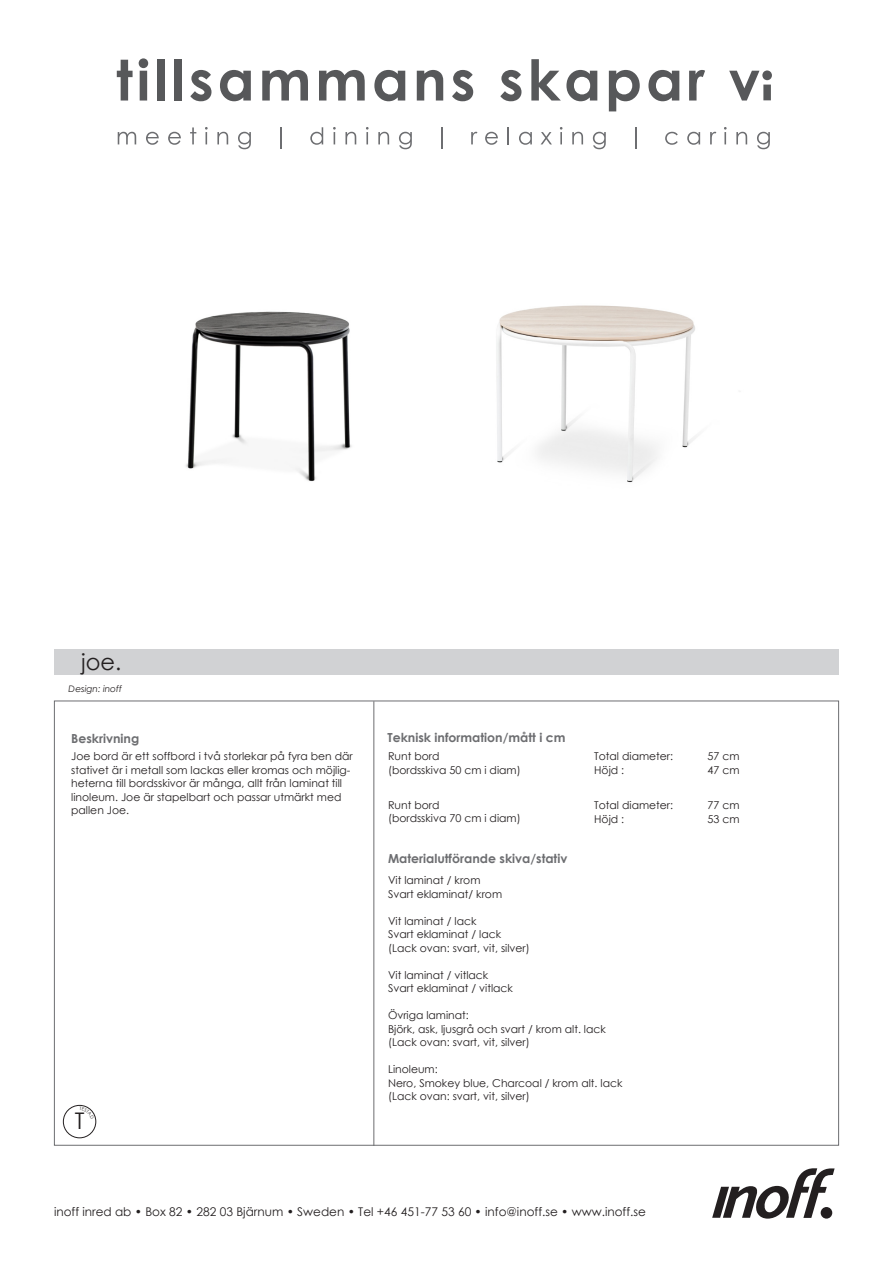
<style>
.page{position:relative;width:893px;height:1263px;background:#fff}
.page>*{position:absolute;margin:0;border:0;box-sizing:border-box;transform-origin:0 0}
.t1{font:22.95px "Century Gothic";color:#231f20}
.t2{font:22.5px "Century Gothic";color:#231f20}
.Tabell_rubrik{font:700 12.45px "Century Gothic";color:#6d6e71}
.t3{font:12px "Century Gothic";color:#231f20}
.t4{font:10.8px/13.5px "Century Gothic";color:#231f20}
.t5{font:italic 9px "Century Gothic";color:#231f20}
</style>
<div class="page">
<div style="left:54px;top:649px;width:785px;height:26px;background:#d1d2d4"></div>
<svg style="left:118px;top:132px;width:18px;height:12px"></svg>
<svg style="left:146px;top:132px;width:13px;height:13px"></svg>
<svg style="left:168px;top:132px;width:13px;height:13px"></svg>
<svg style="left:190px;top:127px;width:6px;height:17px"></svg>
<svg style="left:205px;top:127px;width:3px;height:17px"></svg>
<svg style="left:217px;top:132px;width:11px;height:12px"></svg>
<svg style="left:238px;top:132px;width:13px;height:17px"></svg>
<hr style="left:280px;top:127px;width:2px;height:22px;background:#6d6e71">
<svg style="left:310px;top:127px;width:13px;height:18px"></svg>
<svg style="left:333px;top:127px;width:3px;height:17px"></svg>
<svg style="left:345px;top:132px;width:11px;height:12px"></svg>
<svg style="left:366px;top:127px;width:3px;height:17px"></svg>
<svg style="left:378px;top:132px;width:11px;height:12px"></svg>
<svg style="left:399px;top:132px;width:13px;height:17px"></svg>
<hr style="left:441px;top:127px;width:2px;height:22px;background:#6d6e71">
<svg style="left:471px;top:132px;width:6px;height:12px"></svg>
<svg style="left:485px;top:132px;width:13px;height:13px"></svg>
<svg style="left:508px;top:127px;width:1px;height:17px"></svg>
<svg style="left:519px;top:132px;width:13px;height:13px"></svg>
<svg style="left:541px;top:132px;width:11px;height:12px"></svg>
<svg style="left:560px;top:127px;width:2px;height:17px"></svg>
<svg style="left:572px;top:132px;width:11px;height:12px"></svg>
<svg style="left:593px;top:132px;width:13px;height:17px"></svg>
<svg style="left:635px;top:127px;width:1px;height:22px"></svg>
<svg style="left:665px;top:132px;width:13px;height:13px"></svg>
<svg style="left:687px;top:132px;width:13px;height:13px"></svg>
<svg style="left:710px;top:132px;width:6px;height:12px"></svg>
<svg style="left:724px;top:127px;width:3px;height:17px"></svg>
<svg style="left:736px;top:132px;width:11px;height:12px"></svg>
<svg style="left:757px;top:132px;width:13px;height:17px"></svg>
<svg style="left:117px;top:60px;width:16px;height:41px"></svg>
<svg style="left:139px;top:58px;width:9px;height:43px"></svg>
<div style="left:157px;top:59px;width:8px;height:42px;background:#57585a"></div>
<div style="left:174px;top:59px;width:8px;height:42px;background:#57585a"></div>
<svg style="left:190px;top:70px;width:21px;height:31px"></svg>
<svg style="left:220px;top:70px;width:31px;height:31px"></svg>
<svg style="left:262px;top:70px;width:46px;height:31px"></svg>
<svg style="left:319px;top:70px;width:46px;height:31px"></svg>
<svg style="left:374px;top:70px;width:31px;height:31px"></svg>
<svg style="left:417px;top:70px;width:26px;height:31px"></svg>
<svg style="left:452px;top:70px;width:21px;height:31px"></svg>
<svg style="left:500px;top:70px;width:21px;height:31px"></svg>
<svg style="left:531px;top:59px;width:66px;height:42px"></svg>
<svg style="left:609px;top:70px;width:31px;height:41px"></svg>
<svg style="left:648px;top:70px;width:31px;height:31px"></svg>
<svg style="left:689px;top:70px;width:16px;height:31px"></svg>
<svg style="left:729px;top:70px;width:43px;height:31px"></svg>
<svg style="left:712px;top:1168px;width:123px;height:50px"></svg>
<hr style="left:373px;top:701px;width:1px;height:445px;background:#6d6e71">
<div style="left:63px;top:1105px;width:33px;height:33px;border:1px solid #231f20;border-radius:50%"></div>
<img style="left:186px;top:311px;width:166px;height:171px">
<img style="left:496px;top:305px;width:201px;height:178px">
<svg style="left:84px;top:1107px;width:10px;height:10px"></svg>
<p class="t2" style="left:81px;top:646px;width:42px">joe.</p>
<p class="t5" style="left:69px;top:682px;width:55px">Design: inoff</p>
<p class="Tabell_rubrik" style="left:71px;top:729px;width:70px">Beskrivning</p>
<p class="t4" style="left:71px;top:749px;width:283px">Joe bord är ett soffbord i två storlekar på fyra ben där stativet är i metall som lackas eller kromas och möjlig&shy;heterna till bordsskivor är många, allt från laminat till linoleum. Joe är stapelbart och passar utmärkt med pallen Joe.</p>
<p class="t1" style="left:75px;top:1105px;width:11px">T</p>
<p class="Tabell_rubrik" style="left:387px;top:728px;width:180px">Teknisk information/mått i cm</p>
<p class="t4" style="left:388px;top:749px;width:134px">Runt bord<br>(bordsskiva 50 cm i diam)</p>
<p class="t4" style="left:388px;top:798px;width:53px">Runt bord</p>
<p class="t4" style="left:388px;top:811px;width:134px">(bordsskiva 70 cm i diam)</p>
<p class="t4" style="left:594px;top:749px;width:80px">Total diameter:</p>
<p class="t4" style="left:708px;top:749px;width:34px">57 cm</p>
<p class="t4" style="left:594px;top:763px;width:32px">Höjd :</p>
<p class="t4" style="left:708px;top:763px;width:34px">47 cm</p>
<p class="t4" style="left:594px;top:798px;width:80px">Total diameter:</p>
<p class="t4" style="left:708px;top:798px;width:34px">77 cm</p>
<p class="t4" style="left:594px;top:812px;width:32px">Höjd :</p>
<p class="t4" style="left:708px;top:812px;width:34px">53 cm</p>
<p class="Tabell_rubrik" style="left:388px;top:848px;width:181px">Materialutförande skiva/stativ</p>
<p class="t4" style="left:388px;top:873px;width:94px">Vit laminat / krom</p>
<p class="t4" style="left:388px;top:887px;width:116px">Svart eklaminat/ krom</p>
<p class="t4" style="left:388px;top:914px;width:90px">Vit laminat / lack</p>
<p class="t4" style="left:388px;top:927px;width:115px">Svart eklaminat / lack</p>
<p class="t4" style="left:388px;top:941px;width:143px">(Lack ovan: svart, vit, silver)</p>
<p class="t4" style="left:388px;top:968px;width:102px">Vit laminat / vitlack</p>
<p class="t4" style="left:388px;top:981px;width:126px">Svart eklaminat / vitlack</p>
<p class="t4" style="left:388px;top:1008px;width:82px">Övriga laminat:</p>
<p class="t4" style="left:388px;top:1022px;width:219px">Björk, ask, ljusgrå och svart / krom alt. lack</p>
<p class="t4" style="left:388px;top:1035px;width:143px">(Lack ovan: svart, vit, silver)</p>
<p class="t4" style="left:388px;top:1062px;width:51px">Linoleum:</p>
<p class="t4" style="left:388px;top:1076px;width:236px">Nero, Smokey blue, Charcoal / krom alt. lack</p>
<p class="t4" style="left:388px;top:1089px;width:143px">(Lack ovan: svart, vit, silver)</p>
<p class="t3" style="left:54px;top:1203px;width:593px">inoff inred ab • Box 82 • 282 03 Bjärnum • Sweden • Tel +46 451-77 53 60 • info@inoff.se • www.inoff.se</p>
</div>
